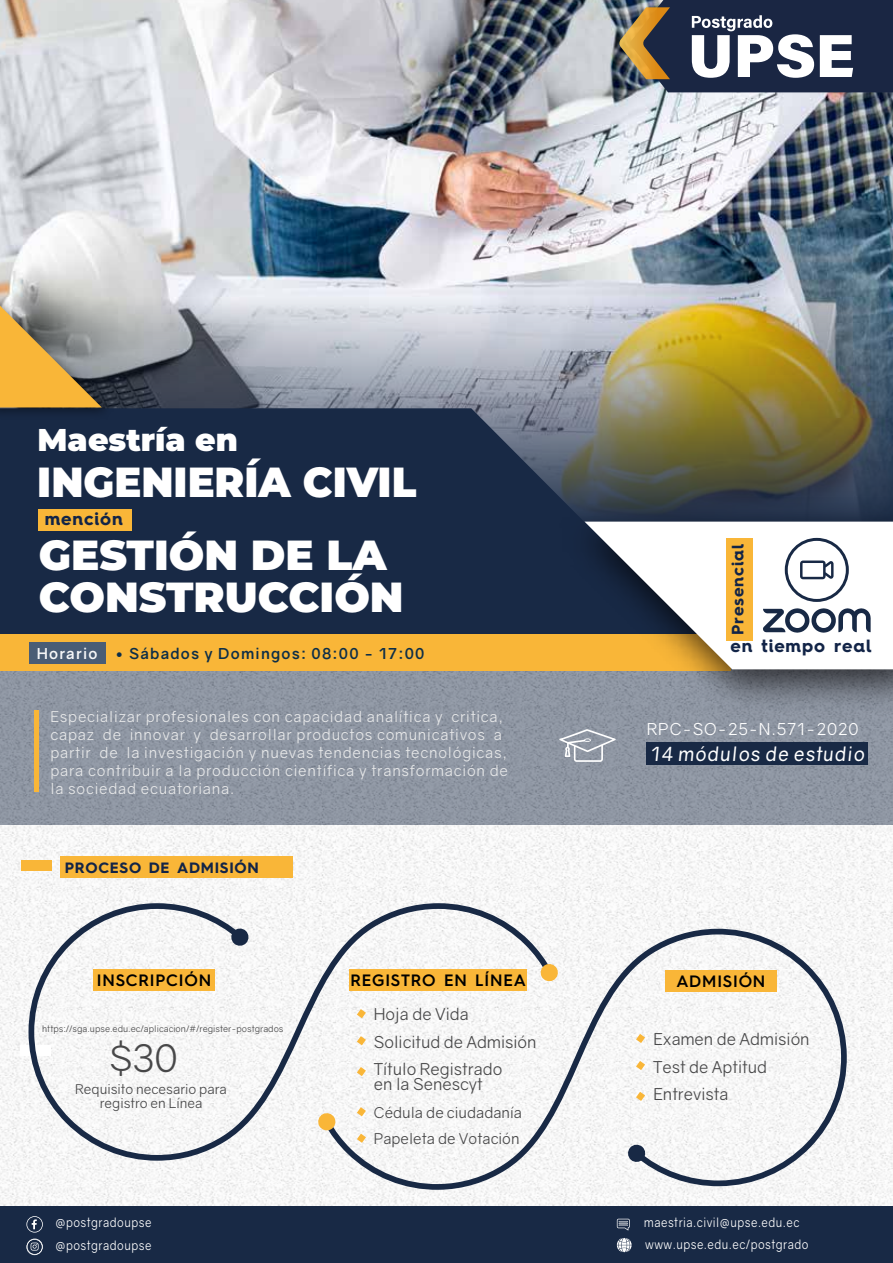
<style>
.page{position:relative;width:893px;height:1263px;background:#fff}
.page>*{position:absolute;margin:0;border:0;box-sizing:border-box;transform-origin:0 0}
.t1{font:900 42px/42px "Montserrat";color:#fff}
.t2{font:900 42px "Montserrat";color:#fff;scale:.95 1}
.t3{font:38.25px "Gravity";color:#484849}
.t4{font:900 31.5px "Montserrat";color:#fff}
.t5{font:italic 19.5px "Gravity";letter-spacing:.05em;color:#fff}
.t6{font:700 17.85px "Hurme Geometric Sans 4";letter-spacing:.05em;color:#122447}
.t7{font:16.5px/28.2px "Gravity";color:#484849}
.t8{font:600 16.5px "Hurme Geometric Sans 4";letter-spacing:.05em;color:#000}
.t9{font:16.5px "Gravity";letter-spacing:.05em;color:#fff}
.t10{font:700 16.5px "Hurme Geometric Sans 4";letter-spacing:.05em;color:#122447}
.t11{font:15px/18px "Gravity";letter-spacing:.05em;color:#e6e7e8}
.t12{font:15px/26px "Gravity";color:#484849}
.t13{font:700 15px "Gravity";letter-spacing:.08em;color:#002749}
.t14{font:700 15px "Hurme Geometric Sans 4";letter-spacing:.05em;color:#122447}
.t15{font:13.5px/13.5px "Gravity";color:#484849;text-align:center}
.t16{font:12.75px/22.6px "Gravity";letter-spacing:.04em;color:#fff;scale:.89 1}
.t17{font:9px "Gravity";color:#484849}
.s1{color:#fff}
</style>
<div class="page">
<img style="left:0;top:0;width:893px;height:276px">
<img style="left:0;top:276px;width:893px;height:217px">
<img style="left:0;top:670px;width:893px;height:536px">
<hr style="left:35px;top:710px;width:4px;height:82px;background:#f9b638">
<div style="left:20px;top:1045px;width:31px;height:10px;background:#fff"></div>
<div style="left:60px;top:856px;width:232px;height:21px;background:#f9b638"></div>
<div style="left:21px;top:860px;width:30px;height:11px;background:#f9b638"></div>
<svg style="left:29px;top:903px;width:524px;height:258px;fill:#f6f6f6"></svg>
<svg style="left:323px;top:928px;width:524px;height:262px;fill:#f6f6f6"></svg>
<svg style="left:317px;top:1112px;width:20px;height:19px"></svg>
<div style="left:93px;top:969px;width:121px;height:21px;background:#f9b638"></div>
<svg style="left:357px;top:1009px;width:9px;height:9px"></svg>
<svg style="left:357px;top:1067px;width:9px;height:9px"></svg>
<svg style="left:357px;top:1036px;width:9px;height:9px"></svg>
<svg style="left:357px;top:1107px;width:9px;height:9px"></svg>
<svg style="left:357px;top:1133px;width:9px;height:10px"></svg>
<div style="left:349px;top:969px;width:177px;height:21px;background:#f9b638"></div>
<svg style="left:636px;top:1034px;width:9px;height:9px"></svg>
<svg style="left:636px;top:1092px;width:9px;height:9px"></svg>
<svg style="left:636px;top:1061px;width:9px;height:9px"></svg>
<div style="left:665px;top:970px;width:112px;height:21px;background:#f9b638"></div>
<div style="left:0;top:1206px;width:893px;height:57px;background:#182945"></div>
<svg style="left:26px;top:1216px;width:17px;height:16px"></svg>
<svg style="left:26px;top:1238px;width:17px;height:17px"></svg>
<div style="left:0;top:634px;width:731px;height:36px;background:#f9b638"></div>
<svg style="left:617px;top:1238px;width:15px;height:14px"></svg>
<svg style="left:617px;top:1219px;width:13px;height:11px"></svg>
<svg style="left:0;top:408px;width:694px;height:224px;fill:#182945"></svg>
<img style="left:546px;top:493px;width:347px;height:234px">
<svg style="left:584px;top:522px;width:309px;height:147px"></svg>
<img style="left:0;top:288px;width:118px;height:136px">
<svg style="left:0;top:298px;width:102px;height:109px"></svg>
<div style="left:29px;top:642px;width:76px;height:22px;background:#4a5d75"></div>
<div style="left:726px;top:538px;width:27px;height:102px;background:#f9b638"></div>
<svg style="left:785px;top:538px;width:64px;height:64px"></svg>
<svg style="left:763px;top:608px;width:108px;height:25px"></svg>
<svg style="left:619px;top:0;width:274px;height:92px"></svg>
<div style="left:646px;top:742px;width:222px;height:23px;background:#182945"></div>
<svg style="left:559px;top:729px;width:57px;height:33px"></svg>
<div style="left:39px;top:509px;width:93px;height:21px;background:#f9b638"></div>
<h3 class="t4" style="left:38px;top:417px;width:202px">Maestría en</h3>
<h1 class="t2" style="left:37px;top:450px;width:401px">INGENIERÍA CIVIL</h1>
<p class="t6" style="left:45px;top:507px;width:80px">mención</p>
<h1 class="t1" style="left:39px;top:532px;width:366px">GESTIÓN DE LA<br>CONSTRUCCIÓN</h1>
<p class="t13" style="left:37px;top:644px;width:389px"><span class="s1">Horario</span> • Sábados y Domingos: 08:00 - 17:00</p>
<p class="t11" style="left:50px;top:708px;width:459px">Especializar profesionales con capacidad analítica y critica, capaz de innovar y desarrollar productos comunicativos a partir de la investigación y nuevas tendencias tecnológicas, para contribuir a la producción científica y transformación de la sociedad ecuatoriana.</p>
<p class="t14" style="left:65px;top:857px;width:196px">PROCESO DE ADMISIÓN</p>
<p class="t8" style="left:97px;top:968px;width:116px">INSCRIPCIÓN</p>
<p class="t17" style="left:42px;top:1023px;width:243px">https://sga.upse.edu.ec/aplicacion/#/register-postgrados</p>
<h2 class="t3" style="left:109px;top:1035px;width:70px">$30</h2>
<p class="t15" style="left:75px;top:1082px;width:153px">Requisito necesario para registro en Línea</p>
<p class="t16" style="left:56px;top:1211px;width:109px">@postgradoupse @postgradoupse</p>
<p class="t8" style="left:351px;top:968px;width:177px">REGISTRO EN LÍNEA</p>
<p class="t7" style="left:374px;top:1000px;width:164px">Hoja de Vida<br>Solicitud de Admisión</p>
<p class="t7" style="left:374px;top:1061px;width:130px;line-height:15.3px">Título Registrado en la Senescyt</p>
<p class="t12" style="left:374px;top:1100px;width:150px">Cédula de ciudadanía<br>Papeleta de Votación</p>
<p class="t10" style="left:726px;top:635px;width:92px;rotate:-90deg">Presencial</p>
<p class="t6" style="left:731px;top:633px;width:142px">en tiempo real</p>
<p class="t9" style="left:647px;top:718px;width:213px">RPC-SO-25-N.571-2020</p>
<h3 class="t5" style="left:651px;top:742px;width:215px">14 módulos de estudio</h3>
<p class="t8" style="left:676px;top:969px;width:91px">ADMISIÓN</p>
<p class="t7" style="left:653px;top:1024px;width:158px">Examen de Admisión<br>Test de Aptitud</p>
<p class="t7" style="left:653px;top:1079px;width:77px">Entrevista</p>
<p class="t16" style="left:644px;top:1211px;width:176px">maestria.civil@upse.edu.ec</p>
<p class="t16" style="left:645px;top:1233px;width:185px">www.upse.edu.ec/postgrado</p>
</div>
